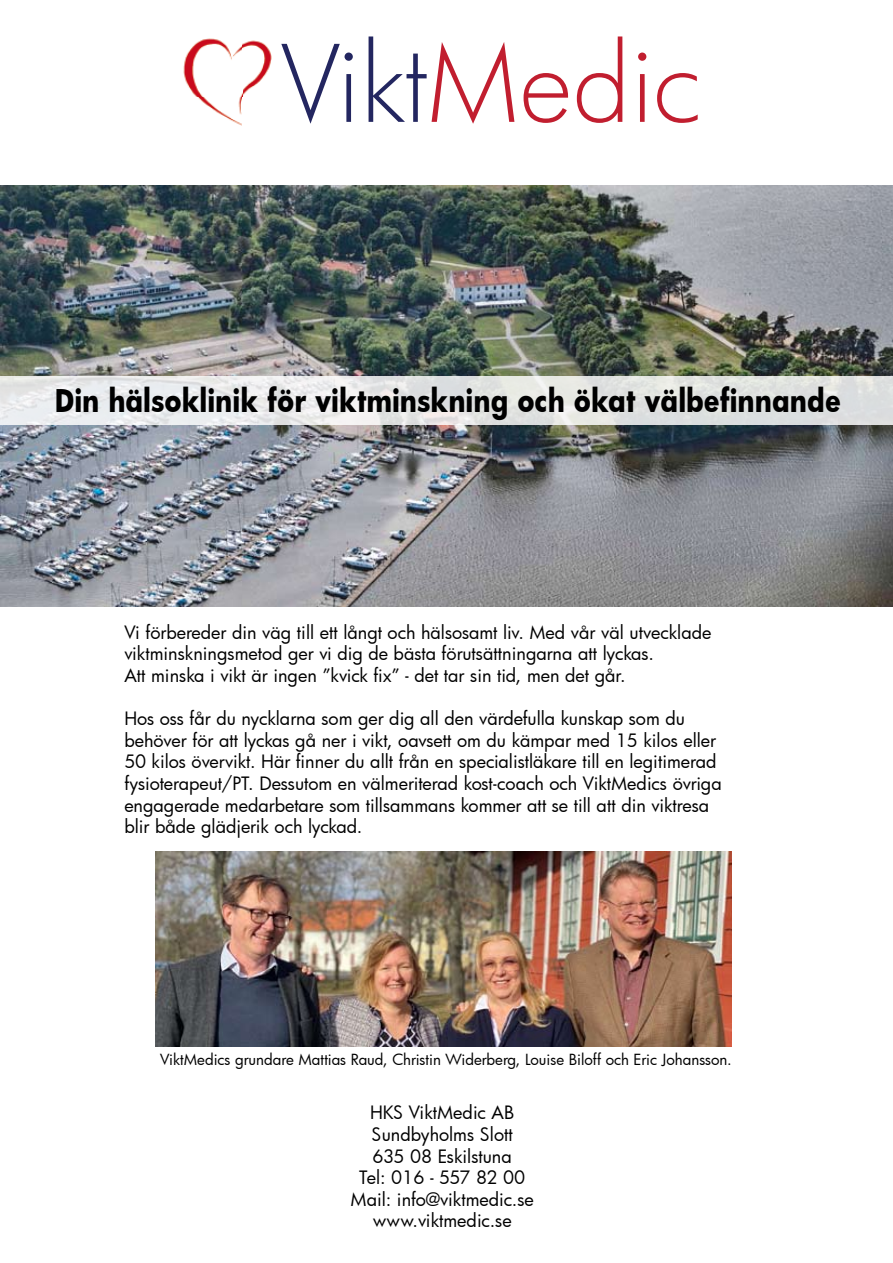
<style>
.page{position:relative;width:893px;height:1263px;background:#fff}
.page>*{position:absolute;margin:0;border:0;box-sizing:border-box;transform-origin:0 0}
.t1{font:300 103.5px "Futura";color:#c11e2f}
.t2{font:700 30.6px "Futura";color:#000;scale:.85 1}
.t3{font:18px/21.6px "Futura";color:#000}
.t4{font:15px "Futura";color:#000}
.s1{color:#232660}
</style>
<div class="page">
<img style="left:0;top:186px;width:893px;height:421px">
<svg style="left:0;top:376px;width:893px;height:48px;background:#e4e6e6"></svg>
<img style="left:183px;top:38px;width:89px;height:88px">
<img style="left:156px;top:852px;width:575px;height:194px">
<h1 class="t1" style="left:282px;top:14px;width:421px"><span class="s1">Vikt</span>Medic</h1>
<h2 class="t2" style="left:55px;top:379px;width:926px">Din hälsoklinik för viktminskning och ökat välbefinnande</h2>
<p class="t3" style="left:124px;top:621px;width:589px">Vi förbereder din väg till ett långt och hälsosamt liv. Med vår väl utvecklade viktminskningsmetod ger vi dig de bästa förutsättningarna att lyckas.<br>Att minska i vikt är ingen ”kvick fix” - det tar sin tid, men det går.</p>
<p class="t3" style="left:124px;top:707px;width:599px">Hos oss får du nycklarna som ger dig all den värdefulla kunskap som du behöver för att lyckas gå ner i vikt, oavsett om du kämpar med 15 kilos eller 50 kilos övervikt. Här finner du allt från en specialistläkare till en legitimerad fysioterapeut/PT. Dessutom en välmeriterad kost-coach och ViktMedics övriga engagerade medarbetare som tillsammans kommer att se till att din viktresa blir både glädjerik och lyckad.</p>
<p class="t4" style="left:160px;top:1049px;width:573px">ViktMedics grundare Mattias Raud, Christin Widerberg, Louise Biloff och Eric Johansson.</p>
<p class="t3" style="left:351px;top:1101px;width:185px;text-align:center">HKS ViktMedic AB<br>Sundbyholms Slott<br>635 08 Eskilstuna<br>Tel: 016 - 557 82 00<br>Mail: info@viktmedic.se www.viktmedic.se</p>
</div>
